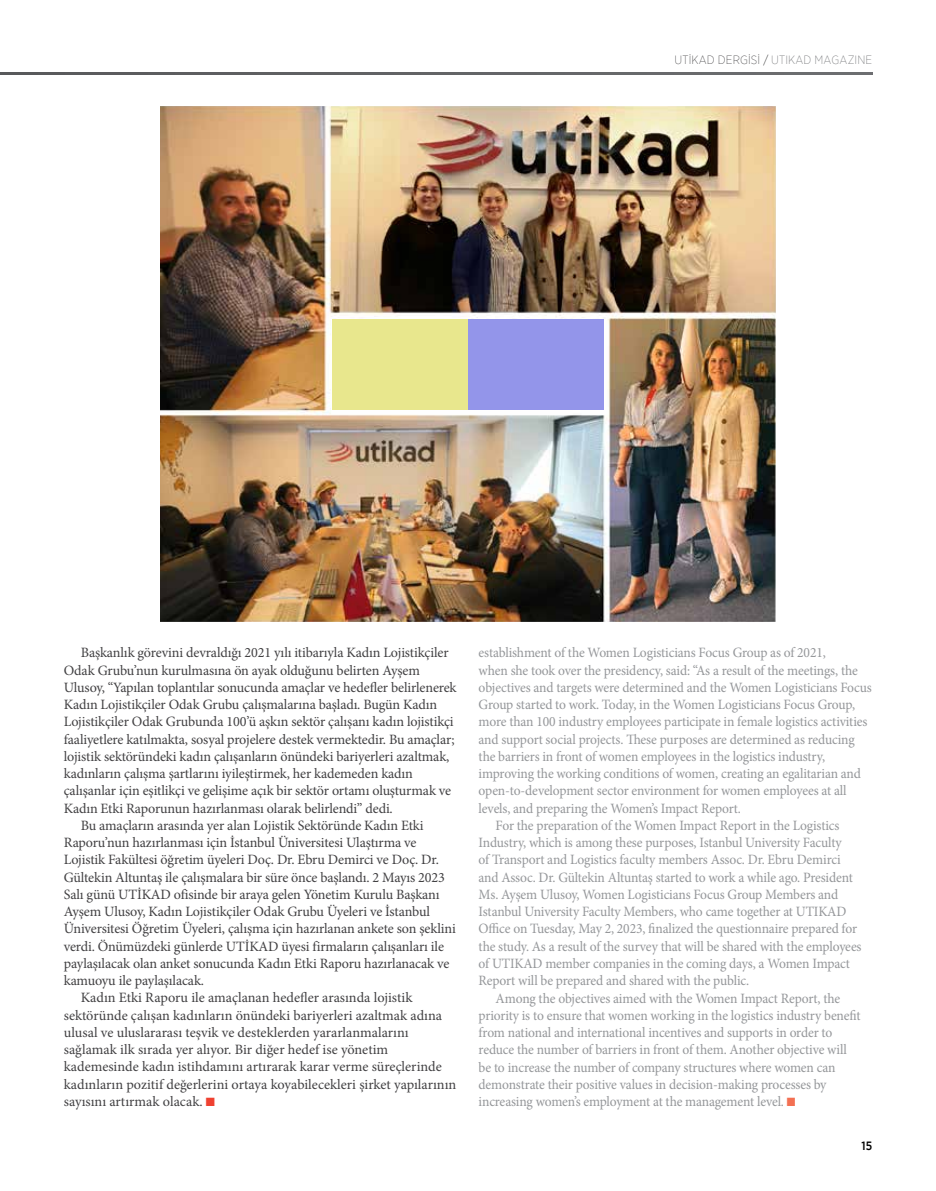
<style>
.page{position:relative;width:936px;height:1191px;background:#fff}
.page>*{position:absolute;margin:0;border:0;box-sizing:border-box;transform-origin:0 0}
.t1{font:14.25px "Minion Pro";letter-spacing:-.01em;color:#95979a;scale:.95 1}
.t2{font:14.25px "Minion Pro";letter-spacing:-.01em;color:#414042}
.t3{font:200 12px "Gotham Narrow";letter-spacing:.01em;color:#6d6e71}
.t4{font:500 12px "Gotham Narrow";color:#000}
.s1{color:#414042}
.s2{color:#000}
.s3{color:#ef4130}
.s4{color:#f37053}
</style>
<div class="page">
<hr style="left:0;top:72px;width:872px;height:2px;background:#636466">
<img style="left:161px;top:106px;width:614px;height:515px">
<div style="left:332px;top:319px;width:136px;height:90px;background:#e8e78d"></div>
<div style="left:468px;top:319px;width:135px;height:90px;background:#9395ea"></div>
<p class="t3" style="left:674px;top:53px;width:199px"><span class="s1">UTİKAD DERGİSİ</span> <span class="s2">/</span> UTIKAD MAGAZINE</p>
<p class="t2" style="left:81px;top:643px;width:369px">Başkanlık görevini devraldığı 2021 yılı itibarıyla Kadın Lojistikçiler</p>
<p class="t2" style="left:64px;top:660px;width:357px">Odak Grubu’nun kurulmasına ön ayak olduğunu belirten Ayşem</p>
<p class="t2" style="left:64px;top:677px;width:394px">Ulusoy, “Yapılan toplantılar sonucunda amaçlar ve hedefler belirlenerek</p>
<p class="t2" style="left:64px;top:695px;width:375px">Kadın Lojistikçiler Odak Grubu çalışmalarına başladı. Bugün Kadın</p>
<p class="t2" style="left:64px;top:712px;width:391px">Lojistikçiler Odak Grubunda 100’ü aşkın sektör çalışanı kadın lojistikçi</p>
<p class="t2" style="left:64px;top:729px;width:392px">faaliyetlere katılmakta, sosyal projelere destek vermektedir. Bu amaçlar;</p>
<p class="t2" style="left:64px;top:746px;width:387px">lojistik sektöründeki kadın çalışanların önündeki bariyerleri azaltmak,</p>
<p class="t2" style="left:64px;top:764px;width:350px">kadınların çalışma şartlarını iyileştirmek, her kademeden kadın</p>
<p class="t2" style="left:64px;top:781px;width:389px">çalışanlar için eşitlikçi ve gelişime açık bir sektör ortamı oluşturmak ve</p>
<p class="t2" style="left:64px;top:798px;width:329px">Kadın Etki Raporunun hazırlanması olarak belirlendi” dedi.</p>
<p class="t2" style="left:81px;top:815px;width:344px">Bu amaçların arasında yer alan Lojistik Sektöründe Kadın Etki</p>
<p class="t2" style="left:64px;top:833px;width:354px">Raporu’nun hazırlanması için İstanbul Üniversitesi Ulaştırma ve</p>
<p class="t2" style="left:64px;top:850px;width:375px">Lojistik Fakültesi öğretim üyeleri Doç. Dr. Ebru Demirci ve Doç. Dr.</p>
<p class="t2" style="left:64px;top:867px;width:382px">Gültekin Altuntaş ile çalışmalara bir süre önce başlandı. 2 Mayıs 2023</p>
<p class="t2" style="left:64px;top:885px;width:377px">Salı günü UTİKAD ofisinde bir araya gelen Yönetim Kurulu Başkanı</p>
<p class="t2" style="left:64px;top:902px;width:368px">Ayşem Ulusoy, Kadın Lojistikçiler Odak Grubu Üyeleri ve İstanbul</p>
<p class="t2" style="left:64px;top:919px;width:393px">Üniversitesi Öğretim Üyeleri, çalışma için hazırlanan ankete son şeklini</p>
<p class="t2" style="left:64px;top:936px;width:382px">verdi. Önümüzdeki günlerde UTİKAD üyesi firmaların çalışanları ile</p>
<p class="t2" style="left:64px;top:954px;width:387px">paylaşılacak olan anket sonucunda Kadın Etki Raporu hazırlanacak ve</p>
<p class="t2" style="left:64px;top:971px;width:140px">kamuoyu ile paylaşılacak.</p>
<p class="t2" style="left:81px;top:988px;width:333px">Kadın Etki Raporu ile amaçlanan hedefler arasında lojistik</p>
<p class="t2" style="left:64px;top:1005px;width:380px">sektöründe çalışan kadınların önündeki bariyerleri azaltmak adına</p>
<p class="t2" style="left:64px;top:1022px;width:346px">ulusal ve uluslararası teşvik ve desteklerden yararlanmalarını</p>
<p class="t2" style="left:64px;top:1040px;width:326px">sağlamak ilk sırada yer alıyor. Bir diğer hedef ise yönetim</p>
<p class="t2" style="left:64px;top:1057px;width:379px">kademesinde kadın istihdamını artırarak karar verme süreçlerinde</p>
<p class="t2" style="left:64px;top:1074px;width:394px">kadınların pozitif değerlerini ortaya koyabilecekleri şirket yapılarının</p>
<p class="t2" style="left:64px;top:1091px;width:153px">sayısını artırmak olacak. <span class="s3">■</span></p>
<p class="t1" style="left:478px;top:643px;width:367px">establishment of the Women Logisticians Focus Group as of 2021,</p>
<p class="t1" style="left:478px;top:660px;width:400px">when she took over the presidency, said: “As a result of the meetings, the</p>
<p class="t1" style="left:478px;top:677px;width:415px">objectives and targets were determined and the Women Logisticians Focus</p>
<p class="t1" style="left:478px;top:695px;width:398px">Group started to work. Today, in the Women Logisticians Focus Group,</p>
<p class="t1" style="left:478px;top:712px;width:411px">more than 100 industry employees participate in female logistics activities</p>
<p class="t1" style="left:478px;top:729px;width:397px">and support social projects. These purposes are determined as reducing</p>
<p class="t1" style="left:478px;top:746px;width:366px">the barriers in front of women employees in the logistics industry,</p>
<p class="t1" style="left:478px;top:764px;width:404px">improving the working conditions of women, creating an egalitarian and</p>
<p class="t1" style="left:478px;top:781px;width:389px">open-to-development sector environment for women employees at all</p>
<p class="t1" style="left:478px;top:798px;width:276px">levels, and preparing the Women’s Impact Report.</p>
<p class="t1" style="left:495px;top:815px;width:363px">For the preparation of the Women Impact Report in the Logistics</p>
<p class="t1" style="left:478px;top:833px;width:383px">Industry, which is among these purposes, Istanbul University Faculty</p>
<p class="t1" style="left:478px;top:850px;width:382px">of Transport and Logistics faculty members Assoc. Dr. Ebru Demirci</p>
<p class="t1" style="left:478px;top:867px;width:395px">and Assoc. Dr. Gültekin Altuntaş started to work a while ago. President</p>
<p class="t1" style="left:478px;top:885px;width:380px">Ms. Ayşem Ulusoy, Women Logisticians Focus Group Members and</p>
<p class="t1" style="left:478px;top:902px;width:388px">Istanbul University Faculty Members, who came together at UTIKAD</p>
<p class="t1" style="left:478px;top:919px;width:400px">Office on Tuesday, May 2, 2023, finalized the questionnaire prepared for</p>
<p class="t1" style="left:478px;top:936px;width:404px">the study. As a result of the survey that will be shared with the employees</p>
<p class="t1" style="left:478px;top:954px;width:392px">of UTIKAD member companies in the coming days, a Women Impact</p>
<p class="t1" style="left:478px;top:971px;width:284px">Report will be prepared and shared with the public.</p>
<p class="t1" style="left:495px;top:988px;width:364px">Among the objectives aimed with the Women Impact Report, the</p>
<p class="t1" style="left:478px;top:1005px;width:403px">priority is to ensure that women working in the logistics industry benefit</p>
<p class="t1" style="left:478px;top:1023px;width:374px">from national and international incentives and supports in order to</p>
<p class="t1" style="left:478px;top:1040px;width:389px">reduce the number of barriers in front of them. Another objective will</p>
<p class="t1" style="left:478px;top:1057px;width:377px">be to increase the number of company structures where women can</p>
<p class="t1" style="left:478px;top:1074px;width:367px">demonstrate their positive values in decision-making processes by</p>
<p class="t1" style="left:478px;top:1092px;width:335px">increasing women’s employment at the management level. <span class="s4">■</span></p>
<p class="t4" style="left:861px;top:1138px;width:12px">15</p>
</div>
